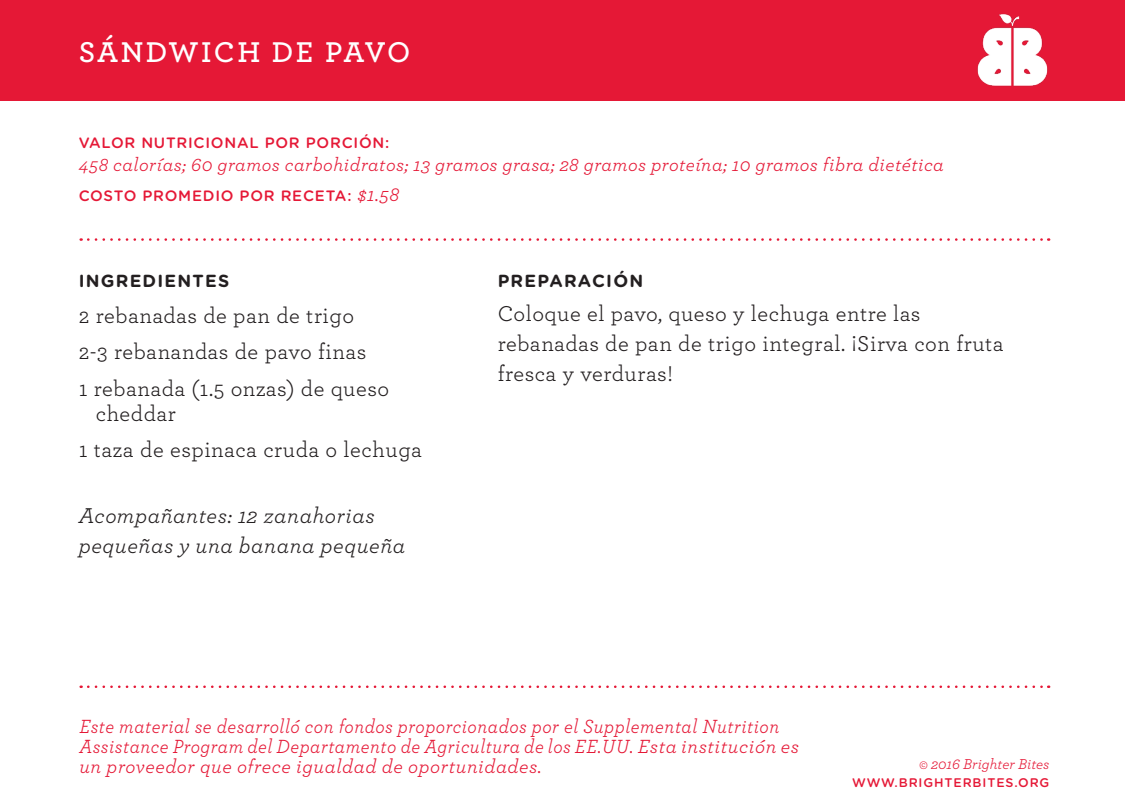
<style>
.page{position:relative;width:1125px;height:810px;background:#fff}
.page>*{position:absolute;margin:0;border:0;box-sizing:border-box;transform-origin:0 0}
.t1{font:600 30px "Archer";letter-spacing:.08em;color:#fff}
.t2{font:22.5px/30px "Archer";letter-spacing:.025em;color:#231f20}
.t3{font:italic 22.5px/30px "Archer";letter-spacing:.025em;color:#231f20}
.t4{font:italic 20px/20px "Archer";letter-spacing:.03em;color:#e51836;scale:.93 1}
.t5{font:italic 19.25px "Archer";letter-spacing:.025em;color:#e51836}
.t6{font:700 17.5px "Gotham Rounded";letter-spacing:.07em;color:#231f20}
.t7{font:500 15px "Gotham Rounded";letter-spacing:.05em;color:#e51836}
.t8{font:italic 15px "Archer";color:#e51836}
.t9{font:500 12.5px "Gotham Rounded";letter-spacing:.07em;color:#e51836}
.s1{font-family:"Archer";font-weight:400;font-style:italic;font-size:20px}
</style>
<div class="page">
<div style="left:0;top:0;width:1125px;height:101px;background:#e51836"></div>
<svg style="left:88px;top:238px;width:961px;height:3px"></svg>
<svg style="left:88px;top:686px;width:961px;height:2px"></svg>
<img style="left:977px;top:14px;width:71px;height:72px">
<p class="t1" style="left:79px;top:29px;width:333px">SÁNDWICH DE PAVO</p>
<p class="t7" style="left:79px;top:132px;width:312px">VALOR NUTRICIONAL POR PORCIÓN:</p>
<p class="t5" style="left:79px;top:150px;width:867px">458 calorías; 60 gramos carbohidratos; 13 gramos grasa; 28 gramos proteína; 10 gramos fibra dietética</p>
<p class="t7" style="left:79px;top:185px;width:322px">COSTO PROMEDIO POR RECETA: <span class="s1">$1.58</span></p>
<p class="t6" style="left:79px;top:268px;width:152px">INGREDIENTES</p>
<p class="t2" style="left:79px;top:300px;width:277px">2 rebanadas de pan de trigo</p>
<p class="t2" style="left:79px;top:336px;width:289px">2-3 rebanandas de pavo finas</p>
<p class="t2" style="left:96px;top:375px;width:295px;line-height:25px;text-indent:-17px">1 rebanada (1.5 onzas) de queso cheddar</p>
<p class="t2" style="left:79px;top:433px;width:345px">1 taza de espinaca cruda o lechuga</p>
<p class="t3" style="left:79px;top:499px;width:328px">Acompañantes: 12 zanahorias pequeñas y una banana pequeña</p>
<p class="t6" style="left:498px;top:268px;width:147px">PREPARACIÓN</p>
<p class="t2" style="left:498px;top:297px;width:508px">Coloque el pavo, queso y lechuga entre las rebanadas de pan de trigo integral. ¡Sirva con fruta fresca y verduras!</p>
<p class="t4" style="left:79px;top:715px;width:775px">Este material se desarrolló con fondos proporcionados por el Supplemental Nutrition<br>Assistance Program del Departamento de Agricultura de los EE.UU. Esta institución es un proveedor que ofrece igualdad de oportunidades.</p>
<p class="t8" style="left:919px;top:753px;width:132px">© 2016 Brighter Bites</p>
<p class="t9" style="left:852px;top:773px;width:199px">WWW.BRIGHTERBITES.ORG</p>
</div>
